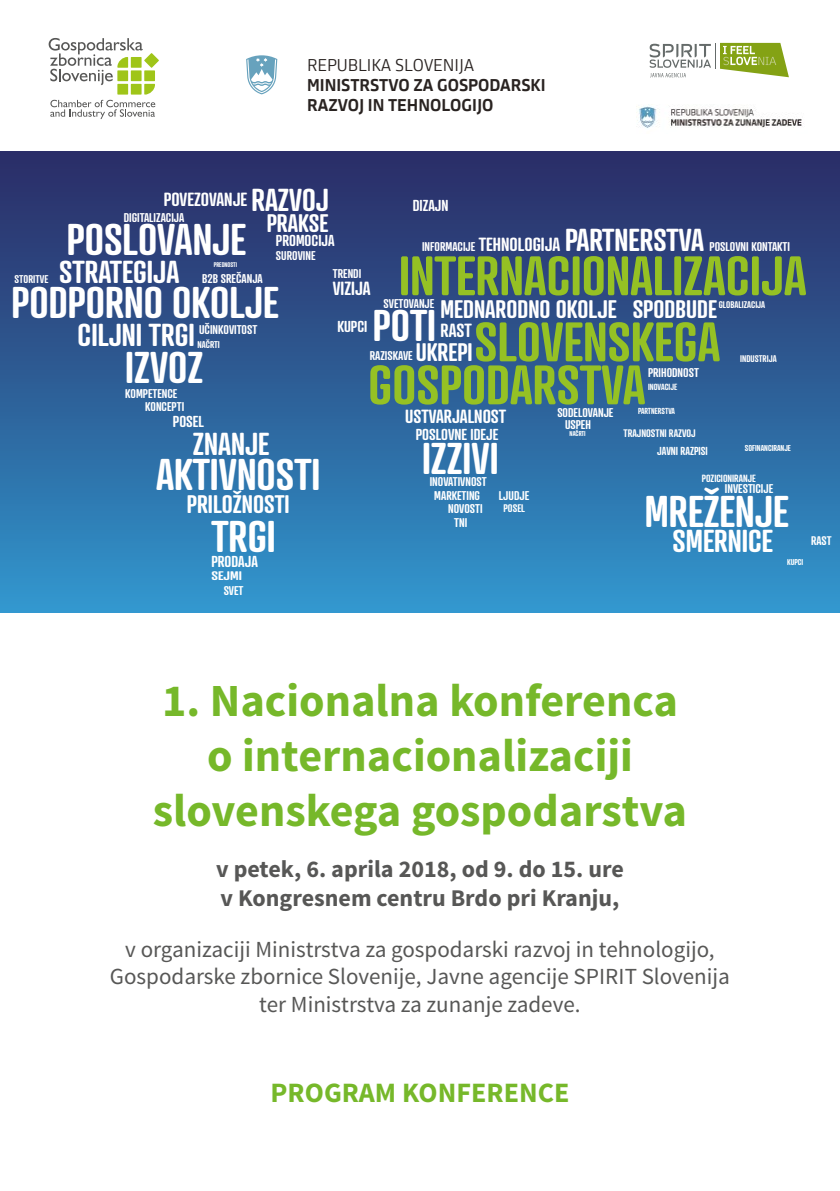
<style>
.page{position:relative;width:840px;height:1191px;background:#fff}
.page>*{position:absolute;margin:0;border:0;box-sizing:border-box;transform-origin:0 0}
.t1{font:600 53.8px/43px "Atrament";color:#95c124}
.t2{font:700 46px/55.2px "Source Sans Pro";color:#76b82a;text-align:center}
.t3{font:600 43px/64.6px "Atrament";color:#fff}
.t4{font:600 30.8px "Atrament";color:#fff}
.t5{font:700 28px "Source Sans Pro";color:#76b82a}
.t6{font:600 24.6px "Atrament";color:#fff}
.t7{font:700 24px/28.8px "Source Sans Pro";color:#575756}
.t8{font:23px/27.6px "Source Sans Pro";color:#575756;text-align:center}
.t9{font:600 18.4px "Atrament";color:#fff}
.t10{font:700 16.6px/20px "Republika";color:#292321}
.t11{font:16.6px "Republika";color:#292321}
.t12{font:600 15.4px "Atrament";color:#fff}
.t13{font:600 12.2px/13.8px "Atrament";color:#fff;text-align:right}
.t14{font:600 12px "Atrament";color:#fff;scale:1.28 1}
.t15{font:600 12px "Atrament";color:#fff}
.t16{font:600 11.2px "Atrament";color:#fff}
.t17{font:600 10.8px "Atrament";color:#fff}
.t18{font:600 10.6px "Atrament";color:#fff}
.t19{font:600 10.2px "Atrament";color:#fff}
.t20{font:600 9.4px "Atrament";color:#fff}
.t21{font:600 8.6px "Atrament";color:#fff}
.t22{font:600 8.4px "Atrament";color:#fff}
.t23{font:600 8.2px "Atrament";color:#fff}
.t24{font:600 6.8px "Atrament";color:#fff}
.t25{font:600 6.6px "Atrament";color:#fff}
</style>
<div class="page">
<div style="left:0;top:152px;width:839px;height:461px;background:linear-gradient(to bottom,#2a2963,#3195cc)"></div>
<svg style="left:246px;top:55px;width:31px;height:39px"></svg>
<img style="left:636px;top:104px;width:166px;height:24px">
<svg style="left:649px;top:43px;width:139px;height:34px"></svg>
<div style="left:131px;top:84px;width:10px;height:11px;background:#9fc519"></div>
<svg style="left:144px;top:84px;width:11px;height:11px"></svg>
<div style="left:117px;top:84px;width:11px;height:11px;background:#9fc519"></div>
<svg style="left:144px;top:53px;width:15px;height:15px"></svg>
<div style="left:144px;top:70px;width:11px;height:11px;background:#9fc519"></div>
<svg style="left:49px;top:38px;width:94px;height:47px"></svg>
<svg style="left:50px;top:100px;width:105px;height:19px"></svg>
<h3 class="t11" style="left:307px;top:53px;width:168px">REPUBLIKA SLOVENIJA</h3>
<h3 class="t10" style="left:307px;top:74px;width:240px">MINISTRSTVO ZA GOSPODARSKI<br>RAZVOJ IN TEHNOLOGIJO</h3>
<h3 class="t4" style="left:251px;top:180px;width:79px">RAZVOJ</h3>
<h3 class="t9" style="left:164px;top:188px;width:85px">POVEZOVANJE</h3>
<p class="t12" style="left:412px;top:195px;width:37px">DIZAJN</p>
<p class="t13" style="left:124px;top:210px;width:62px">DIGITALIZACIJA</p>
<h3 class="t6" style="left:266px;top:208px;width:63px">PRAKSE</h3>
<h3 class="t3" style="left:67px;top:207px;width:181px">POSLOVANJE</h3>
<h3 class="t4" style="left:564px;top:220px;width:140px">PARTNERSTVA</h3>
<p class="t12" style="left:276px;top:231px;width:60px">PROMOCIJA</p>
<h3 class="t9" style="left:478px;top:232px;width:83px">TEHNOLOGIJA</h3>
<p class="t13" style="left:422px;top:239px;width:55px">INFORMACIJE</p>
<p class="t13" style="left:709px;top:239px;width:82px">POSLOVNI KONTAKTI</p>
<p class="t13" style="left:276px;top:248px;width:41px">SUROVINE</p>
<h1 class="t1" style="left:399px;top:253px;width:409px">INTERNACIONALIZACIJA</h1>
<h3 class="t4" style="left:59px;top:252px;width:122px">STRATEGIJA</h3>
<p class="t25" style="left:213px;top:261px;width:25px">PREDNOSTI</p>
<p class="t13" style="left:332px;top:267px;width:30px">TRENDI</p>
<p class="t13" style="left:202px;top:271px;width:62px">B2B SREČANJA</p>
<p class="t17" style="left:15px;top:273px;width:35px">STORITVE</p>
<h3 class="t9" style="left:332px;top:277px;width:39px">VIZIJA</h3>
<h3 class="t3" style="left:125px;top:270px;width:155px;text-indent:-114px">PODPORNO OKOLJE<br>IZVOZ</h3>
<p class="t13" style="left:383px;top:296px;width:52px">SVETOVANJE</p>
<h3 class="t6" style="left:440px;top:294px;width:178px">MEDNARODNO OKOLJE</h3>
<h3 class="t6" style="left:632px;top:294px;width:86px">SPODBUDE</h3>
<p class="t20" style="left:718px;top:299px;width:48px">GLOBALIZACIJA</p>
<h3 class="t3" style="left:372px;top:293px;width:65px">POTI</h3>
<p class="t12" style="left:337px;top:317px;width:31px">KUPCI</p>
<h1 class="t1" style="left:368px;top:319px;width:353px;text-indent:106px">SLOVENSKEGA<br>GOSPODARSTVA</h1>
<p class="t13" style="left:199px;top:322px;width:60px">UČINKOVITOST</p>
<h3 class="t9" style="left:440px;top:318px;width:33px">RAST</h3>
<h3 class="t4" style="left:78px;top:315px;width:119px">CILJNI TRGI</h3>
<p class="t20" style="left:197px;top:339px;width:24px">NAČRTI</p>
<h3 class="t6" style="left:415px;top:337px;width:58px">UKREPI</h3>
<p class="t13" style="left:369px;top:348px;width:44px">RAZISKAVE</p>
<p class="t20" style="left:739px;top:352px;width:38px">INDUSTRIJA</p>
<p class="t13" style="left:647px;top:365px;width:52px">PRIHODNOST</p>
<p class="t21" style="left:647px;top:382px;width:31px">INOVACIJE</p>
<p class="t13" style="left:125px;top:387px;width:54px">KOMPETENCE</p>
<p class="t13" style="left:145px;top:399px;width:40px">KONCEPTI</p>
<p class="t13" style="left:557px;top:405px;width:57px">SODELOVANJE</p>
<p class="t22" style="left:637px;top:406px;width:38px">PARTNERSTVA</p>
<h3 class="t9" style="left:405px;top:404px;width:103px">USTVARJALNOST</h3>
<p class="t12" style="left:173px;top:412px;width:32px">POSEL</p>
<p class="t13" style="left:564px;top:417px;width:27px">USPEH</p>
<p class="t12" style="left:415px;top:424px;width:84px">POSLOVNE IDEJE</p>
<p class="t18" style="left:623px;top:426px;width:74px">TRAJNOSTNI RAZVOJ</p>
<p class="t16" style="left:657px;top:444px;width:52px">JAVNI RAZPISI</p>
<p class="t24" style="left:569px;top:429px;width:18px">NAČRTI</p>
<h3 class="t4" style="left:193px;top:424px;width:78px">ZNANJE</h3>
<h3 class="t3" style="left:422px;top:425px;width:78px">IZZIVI</h3>
<p class="t22" style="left:744px;top:442px;width:48px">SOFINANCIRANJE</p>
<h3 class="t3" style="left:156px;top:442px;width:166px">AKTIVNOSTI</h3>
<p class="t19" style="left:701px;top:472px;width:55px">POZICIONIRANJE</p>
<p class="t13" style="left:429px;top:474px;width:59px">INOVATIVNOST</p>
<p class="t13" style="left:724px;top:482px;width:50px">INVESTICIJE</p>
<h3 class="t3" style="left:644px;top:478px;width:145px">MREŽENJE</h3>
<p class="t13" style="left:434px;top:488px;width:50px">MARKETING<br>NOVOSTI</p>
<p class="t13" style="left:498px;top:488px;width:32px">LJUDJE</p>
<h3 class="t6" style="left:187px;top:489px;width:104px">PRILOŽNOSTI</h3>
<p class="t18" style="left:503px;top:502px;width:23px">POSEL</p>
<p class="t13" style="left:454px;top:516px;width:15px">TNI</p>
<h3 class="t3" style="left:211px;top:503px;width:66px">TRGI</h3>
<h3 class="t4" style="left:672px;top:521px;width:102px">SMERNICE</h3>
<p class="t15" style="left:810px;top:533px;width:22px">RAST</p>
<p class="t12" style="left:211px;top:552px;width:48px">PRODAJA</p>
<p class="t14" style="left:211px;top:568px;width:25px">SEJMI</p>
<p class="t13" style="left:223px;top:583px;width:21px">SVET</p>
<h2 class="t2" style="left:153px;top:674px;width:535px">1. Nacionalna konferenca o internacionalizaciji slovenskega gospodarstva</h2>
<h3 class="t7" style="left:216px;top:856px;width:409px">v petek, 6. aprila 2018, od 9. do 15. ure v Kongresnem centru Brdo pri Kranju,</h3>
<h3 class="t8" style="left:110px;top:935px;width:621px">v organizaciji Ministrstva za gospodarski razvoj in tehnologijo,<br>Gospodarske zbornice Slovenije, Javne agencije SPIRIT Slovenija ter Ministrstva za zunanje zadeve.</h3>
<h3 class="t5" style="left:270px;top:1074px;width:300px">PROGRAM KONFERENCE</h3>
<p class="t23" style="left:786px;top:557px;width:18px">KUPCI</p>
</div>
